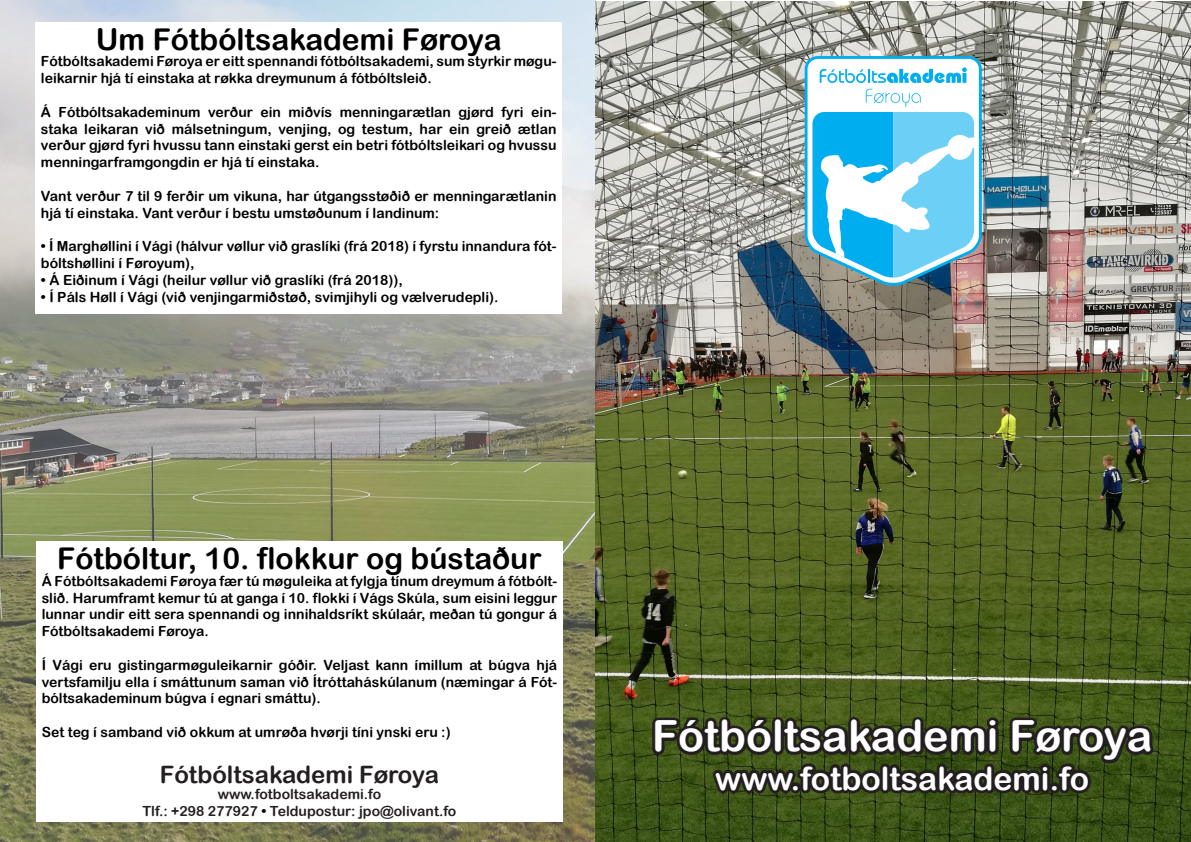
<style>
.page{position:relative;width:1191px;height:842px;background:#fff}
.page>*{position:absolute;margin:0;border:0;box-sizing:border-box;transform-origin:0 0}
.t1{font:43px "Arial Rounded MT Bold";color:#fff}
.t2{font:32px "Arial Rounded MT Bold";color:#fff}
.t3{font:30px "Arial Rounded MT Bold";color:#000}
.t4{font:24px "Arial Rounded MT Bold";color:#231f20}
.t5{font:14px/16.8px "Arial Rounded MT Bold";color:#000}
.t6{font:14px/16.8px "Arial Rounded MT Bold";color:#231f20;text-align:center}
.s1{color:#000}
</style>
<div class="page">
<img style="left:0;top:0;width:595px;height:842px">
<img style="left:595px;top:2px;width:596px;height:840px">
<div style="left:35px;top:22px;width:527px;height:291px;background:#fff"></div>
<svg style="left:647px;top:712px;width:511px;height:95px;background:#313b1a"></svg>
<svg style="left:804px;top:56px;width:177px;height:230px"></svg>
<svg style="left:806px;top:57px;width:174px;height:228px"></svg>
<div style="left:36px;top:541px;width:527px;height:281px;background:#fff"></div>
<p class="t3" style="left:96px;top:21px;width:407px">Um Fótbóltsakademi Føroya</p>
<p class="t5" style="left:41px;top:53px;width:517px">Fótbóltsakademi Føroya er eitt spennandi fótbóltsakademi, sum styrkir møgu&shy;leikarnir hjá tí einstaka at røkka dreymunum á fótbóltsleið.</p>
<p class="t5" style="left:41px;top:103px;width:517px;text-align:justify">Á Fótbóltsakademinum verður ein miðvís menningarætlan gjørd fyri ein&shy;staka leikaran við málsetningum, venjing, og testum, har ein greið ætlan verður gjørd fyri hvussu tann einstaki gerst ein betri fótbóltsleikari og hvussu menningarframgongdin er hjá tí einstaka.</p>
<p class="t5" style="left:41px;top:187px;width:517px">Vant verður 7 til 9 ferðir um vikuna, har útgangsstøðið er menningarætlanin hjá tí einstaka. Vant verður í bestu umstøðunum í landinum:</p>
<p class="t5" style="left:41px;top:238px;width:517px">• Í Marghøllini í Vági (hálvur vøllur við graslíki (frá 2018) í fyrstu innandura fót&shy;bóltshøllini í Føroyum),</p>
<p class="t5" style="left:41px;top:271px;width:363px">• Á Eiðinum í Vági (heilur vøllur við graslíki (frá 2018)),</p>
<p class="t5" style="left:41px;top:288px;width:459px">• Í Páls Høll í Vági (við venjingarmiðstøð, svimjihyli og vælverudepli).</p>
<p class="t3" style="left:57px;top:541px;width:486px">Fótbóltur, 10. flokkur og bústaður</p>
<p class="t5" style="left:42px;top:572px;width:517px;text-align:justify">Á Fótbóltsakademi Føroya fær tú møguleika at fylgja tínum dreymum á fótbólt&shy;slið. Harumframt kemur tú at ganga í 10. flokki í Vágs Skúla, sum eisini leggur lunnar undir eitt sera spennandi og innihaldsríkt skúlaár, meðan tú gongur á Fótbóltsakademi Føroya.</p>
<p class="t5" style="left:42px;top:656px;width:517px;text-align:justify">Í Vági eru gistingarmøguleikarnir góðir. Veljast kann ímillum at búgva hjá vertsfamilju ella í smáttunum saman við Ítróttaháskúlanum (næmingar á Fót&shy;bóltsakademinum búgva í egnari smáttu).</p>
<p class="t5" style="left:42px;top:723px;width:410px">Set teg í samband við okkum at umrøða hvørji tíni ynski eru :)</p>
<p class="t4" style="left:160px;top:760px;width:281px">Fótbóltsakademi Føroya</p>
<p class="t6" style="left:142px;top:786px;width:315px">www.fotboltsakademi.fo<br>Tlf.: +298 277927 <span class="s1">•</span> Teldupostur: jpo@olivant.fo</p>
<p class="t1" style="left:652px;top:711px;width:502px">Fótbóltsakademi Føroya</p>
<p class="t2" style="left:715px;top:759px;width:375px">www.fotboltsakademi.fo</p>
</div>
